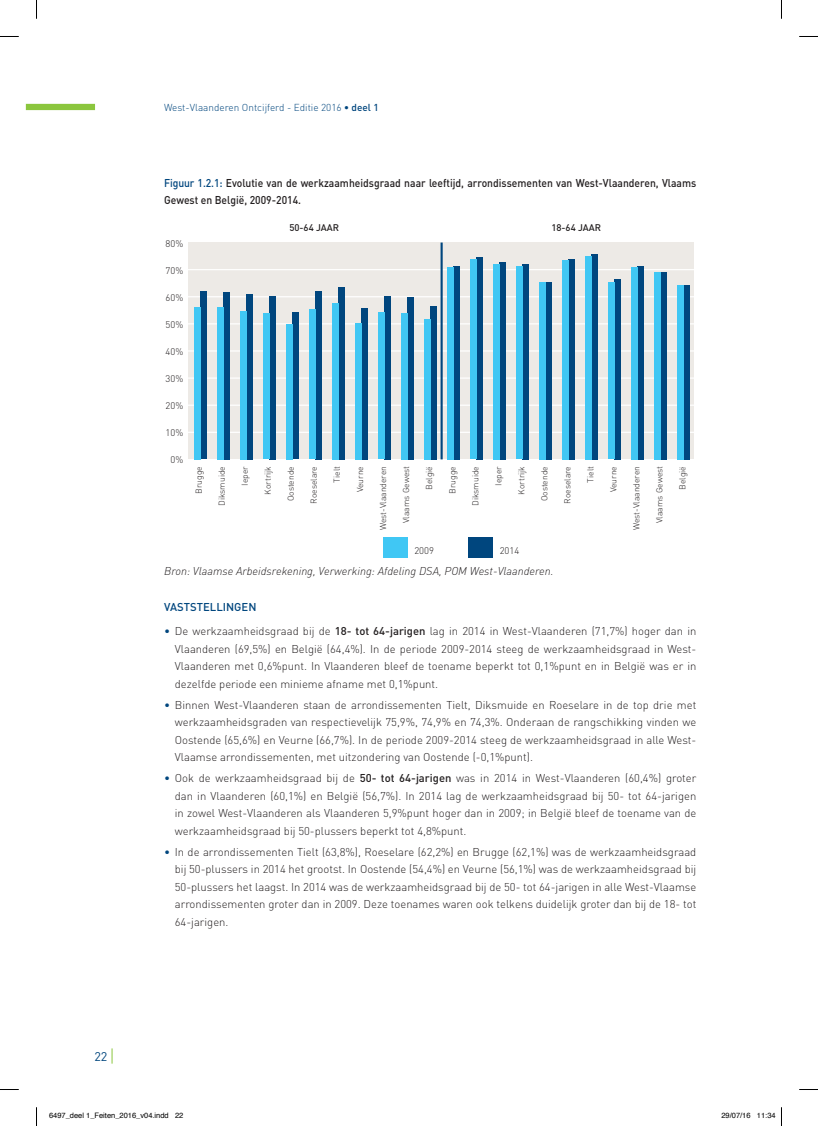
<style>
.page{position:relative;width:818px;height:1126px;background:#fff}
.page>*{position:absolute;margin:0;border:0;box-sizing:border-box;transform-origin:0 0}
.t1{font:12.5px "DINOT";color:#00467e}
.t2{font:300 11.25px/17.5px "DINOT";color:#231f20;text-align:justify}
.t3{font:500 11.25px/17.5px "DINOT";color:#231f20;scale:.92 1}
.t4{font:italic 300 11.25px "DINOT";color:#231f20}
.t5{font:500 11.25px "DINOT";color:#00467e}
.t6{font:300 10px "DINOT";color:#00467e}
.t7{font:300 9.62px "DIN";color:#231f20}
.t8{font:500 9.62px "DIN";color:#231f20}
.t9{font:300 8.5px "DIN";color:#231f20}
.t10{font:7.5px "Helvetica";color:#000}
.s1{font-weight:700}
.s2{font-weight:500}
.s3{color:#00467e}
</style>
<div class="page">
<div style="left:26px;top:104px;width:69px;height:6px;background:#8bc63e"></div>
<svg style="left:112px;top:1048px;width:1px;height:15px"></svg>
<div style="left:188px;top:242px;width:505px;height:217px;background:#edeae6"></div>
<hr style="left:187px;top:350px;width:508px;height:1px;background:#fff">
<hr style="left:187px;top:377px;width:508px;height:1px;background:#fff">
<hr style="left:187px;top:404px;width:508px;height:2px;background:#fff">
<hr style="left:187px;top:431px;width:508px;height:2px;background:#fff">
<hr style="left:187px;top:269px;width:508px;height:1px;background:#fff">
<hr style="left:187px;top:296px;width:508px;height:1px;background:#fff">
<hr style="left:187px;top:323px;width:508px;height:1px;background:#fff">
<div style="left:468px;top:536px;width:24px;height:21px;background:#00467e"></div>
<div style="left:383px;top:536px;width:24px;height:21px;background:#40c7f4"></div>
<hr style="left:440px;top:242px;width:2px;height:217px;background:#00467e">
<div style="left:200px;top:291px;width:6px;height:168px;background:#00467e"></div>
<div style="left:223px;top:292px;width:6px;height:167px;background:#00467e"></div>
<div style="left:246px;top:294px;width:6px;height:165px;background:#00467e"></div>
<div style="left:269px;top:295px;width:6px;height:164px;background:#00467e"></div>
<div style="left:292px;top:312px;width:6px;height:147px;background:#00467e"></div>
<div style="left:315px;top:291px;width:6px;height:168px;background:#00467e"></div>
<div style="left:338px;top:287px;width:6px;height:172px;background:#00467e"></div>
<div style="left:361px;top:308px;width:6px;height:151px;background:#00467e"></div>
<div style="left:384px;top:296px;width:6px;height:163px;background:#00467e"></div>
<div style="left:407px;top:297px;width:6px;height:162px;background:#00467e"></div>
<div style="left:430px;top:306px;width:6px;height:153px;background:#00467e"></div>
<div style="left:194px;top:307px;width:6px;height:152px;background:#40c7f4"></div>
<div style="left:217px;top:307px;width:6px;height:152px;background:#40c7f4"></div>
<div style="left:240px;top:311px;width:6px;height:148px;background:#40c7f4"></div>
<div style="left:263px;top:313px;width:6px;height:146px;background:#40c7f4"></div>
<div style="left:286px;top:324px;width:6px;height:135px;background:#40c7f4"></div>
<div style="left:309px;top:309px;width:6px;height:150px;background:#40c7f4"></div>
<div style="left:332px;top:302px;width:6px;height:157px;background:#40c7f4"></div>
<div style="left:355px;top:323px;width:6px;height:136px;background:#40c7f4"></div>
<div style="left:378px;top:312px;width:6px;height:147px;background:#40c7f4"></div>
<div style="left:401px;top:313px;width:6px;height:146px;background:#40c7f4"></div>
<div style="left:424px;top:319px;width:6px;height:140px;background:#40c7f4"></div>
<div style="left:453px;top:266px;width:6px;height:193px;background:#00467e"></div>
<div style="left:476px;top:257px;width:6px;height:202px;background:#00467e"></div>
<div style="left:499px;top:261px;width:6px;height:198px;background:#00467e"></div>
<div style="left:522px;top:264px;width:6px;height:195px;background:#00467e"></div>
<div style="left:545px;top:282px;width:6px;height:177px;background:#00467e"></div>
<div style="left:568px;top:258px;width:6px;height:201px;background:#00467e"></div>
<div style="left:591px;top:254px;width:6px;height:205px;background:#00467e"></div>
<div style="left:614px;top:279px;width:6px;height:180px;background:#00467e"></div>
<div style="left:637px;top:265px;width:6px;height:194px;background:#00467e"></div>
<div style="left:660px;top:271px;width:6px;height:188px;background:#00467e"></div>
<svg style="left:682px;top:285px;width:6px;height:174px"></svg>
<div style="left:447px;top:267px;width:6px;height:192px;background:#40c7f4"></div>
<div style="left:470px;top:259px;width:6px;height:200px;background:#40c7f4"></div>
<div style="left:493px;top:264px;width:6px;height:195px;background:#40c7f4"></div>
<div style="left:516px;top:266px;width:6px;height:193px;background:#40c7f4"></div>
<div style="left:539px;top:282px;width:6px;height:177px;background:#40c7f4"></div>
<div style="left:562px;top:260px;width:6px;height:199px;background:#40c7f4"></div>
<div style="left:585px;top:256px;width:6px;height:203px;background:#40c7f4"></div>
<div style="left:608px;top:282px;width:6px;height:177px;background:#40c7f4"></div>
<div style="left:631px;top:267px;width:6px;height:192px;background:#40c7f4"></div>
<div style="left:654px;top:272px;width:6px;height:187px;background:#40c7f4"></div>
<div style="left:676px;top:285px;width:6px;height:174px;background:#40c7f4"></div>
<svg style="left:0;top:36px;width:19px;height:1px"></svg>
<svg style="left:799px;top:36px;width:18px;height:1px"></svg>
<svg style="left:0;top:1089px;width:19px;height:1px"></svg>
<svg style="left:799px;top:1089px;width:18px;height:1px"></svg>
<svg style="left:36px;top:0;width:1px;height:19px"></svg>
<svg style="left:36px;top:1107px;width:1px;height:18px"></svg>
<p class="t6" style="left:164px;top:101px;width:216px">West-Vlaanderen Ontcijferd - Editie 2016 <span class="s1">•</span> <span class="s2">deel 1</span></p>
<p class="t3" style="left:164px;top:173px;width:579px"><span class="s3">Figuur 1.2.1:</span> Evolutie van de werkzaamheidsgraad naar leeftijd, arrondissementen van West-Vlaanderen, Vlaams<br>Gewest en België, 2009-2014.</p>
<p class="t7" style="left:165px;top:238px;width:19px">80%</p>
<p class="t7" style="left:165px;top:265px;width:19px">70%</p>
<p class="t7" style="left:165px;top:292px;width:19px">60%</p>
<p class="t7" style="left:165px;top:319px;width:19px">50%</p>
<p class="t7" style="left:165px;top:346px;width:19px">40%</p>
<p class="t7" style="left:165px;top:373px;width:19px">30%</p>
<p class="t7" style="left:165px;top:400px;width:19px">20%</p>
<p class="t7" style="left:165px;top:426px;width:19px">10%</p>
<p class="t7" style="left:170px;top:453px;width:14px">0%</p>
<p class="t8" style="left:289px;top:222px;width:51px">50-64 JAAR</p>
<p class="t8" style="left:551px;top:222px;width:51px">18-64 JAAR</p>
<p class="t9" style="left:193px;top:493px;width:29px;rotate:-90deg">Brugge</p>
<p class="t9" style="left:216px;top:506px;width:41px;rotate:-90deg">Diksmuide</p>
<p class="t9" style="left:239px;top:485px;width:21px;rotate:-90deg">Ieper</p>
<p class="t9" style="left:262px;top:494px;width:30px;rotate:-90deg">Kortrijk</p>
<p class="t9" style="left:285px;top:501px;width:37px;rotate:-90deg">Oostende</p>
<p class="t9" style="left:308px;top:504px;width:39px;rotate:-90deg">Roeselare</p>
<p class="t9" style="left:331px;top:482px;width:18px;rotate:-90deg">Tielt</p>
<p class="t9" style="left:354px;top:492px;width:28px;rotate:-90deg">Veurne</p>
<p class="t9" style="left:377px;top:530px;width:65px;rotate:-90deg">West-Vlaanderen</p>
<p class="t9" style="left:400px;top:523px;width:58px;rotate:-90deg">Vlaams Gewest</p>
<p class="t9" style="left:423px;top:490px;width:25px;rotate:-90deg">België</p>
<p class="t9" style="left:447px;top:493px;width:29px;rotate:-90deg">Brugge</p>
<p class="t9" style="left:470px;top:506px;width:41px;rotate:-90deg">Diksmuide</p>
<p class="t9" style="left:493px;top:485px;width:21px;rotate:-90deg">Ieper</p>
<p class="t9" style="left:516px;top:494px;width:30px;rotate:-90deg">Kortrijk</p>
<p class="t9" style="left:538px;top:501px;width:37px;rotate:-90deg">Oostende</p>
<p class="t9" style="left:561px;top:504px;width:39px;rotate:-90deg">Roeselare</p>
<p class="t9" style="left:584px;top:482px;width:18px;rotate:-90deg">Tielt</p>
<p class="t9" style="left:607px;top:492px;width:28px;rotate:-90deg">Veurne</p>
<p class="t9" style="left:630px;top:530px;width:65px;rotate:-90deg">West-Vlaanderen</p>
<p class="t9" style="left:653px;top:523px;width:58px;rotate:-90deg">Vlaams Gewest</p>
<p class="t9" style="left:676px;top:490px;width:25px;rotate:-90deg">België</p>
<p class="t7" style="left:414px;top:544px;width:21px">2009</p>
<p class="t7" style="left:499px;top:544px;width:21px">2014</p>
<p class="t1" style="left:94px;top:1047px;width:15px">22</p>
<p class="t4" style="left:164px;top:563px;width:390px">Bron: Vlaamse Arbeidsrekening, Verwerking: Afdeling DSA, POM West-Vlaanderen.</p>
<p class="t5" style="left:164px;top:598px;width:94px">VASTSTELLINGEN</p>
<p class="t2" style="left:175px;top:621px;width:522px;text-indent:-11px"><span class="s3">•</span> De werkzaamheidsgraad bij de <span class="s2">18- tot 64-jarigen</span> lag in 2014 in West-Vlaanderen (71,7%) hoger dan in Vlaanderen (69,5%) en België (64,4%). In de periode 2009-2014 steeg de werkzaamheidsgraad in West-Vlaanderen met 0,6%punt. In Vlaanderen bleef de toename beperkt tot 0,1%punt en in België was er in dezelfde periode een minieme afname met 0,1%punt.</p>
<p class="t2" style="left:175px;top:695px;width:522px;text-indent:-11px"><span class="s3">•</span> Binnen West-Vlaanderen staan de arrondissementen Tielt, Diksmuide en Roeselare in de top drie met werkzaamheidsgraden van respectievelijk 75,9%, 74,9% en 74,3%. Onderaan de rangschikking vinden we Oostende (65,6%) en Veurne (66,7%). In de periode 2009-2014 steeg de werkzaamheidsgraad in alle West-Vlaamse arrondissementen, met uitzondering van Oostende (-0,1%punt).</p>
<p class="t2" style="left:175px;top:769px;width:522px;text-indent:-11px"><span class="s3">•</span> Ook de werkzaamheidsgraad bij de <span class="s2">50- tot 64-jarigen</span> was in 2014 in West-Vlaanderen (60,4%) groter dan in Vlaanderen (60,1%) en België (56,7%). In 2014 lag de werkzaamheidsgraad bij 50- tot 64-jarigen in zowel West-Vlaanderen als Vlaanderen 5,9%punt hoger dan in 2009; in België bleef de toename van de werkzaamheidsgraad bij 50-plussers beperkt tot 4,8%punt.</p>
<p class="t2" style="left:175px;top:842px;width:522px;text-indent:-11px"><span class="s3">•</span> In de arrondissementen Tielt (63,8%), Roeselare (62,2%) en Brugge (62,1%) was de werkzaamheidsgraad bij 50-plussers in 2014 het grootst. In Oostende (54,4%) en Veurne (56,1%) was de werkzaamheidsgraad bij 50-plussers het laagst. In 2014 was de werkzaamheidsgraad bij de 50- tot 64-jarigen in alle West-Vlaamse arrondissementen groter dan in 2009. Deze toenames waren ook telkens duidelijk groter dan bij de 18- tot 64-jarigen.</p>
<p class="t10" style="left:49px;top:1109px;width:136px">6497_deel 1_Feiten_2016_v04.indd 22</p>
<p class="t10" style="left:721px;top:1109px;width:56px">29/07/16 11:34</p>
</div>
